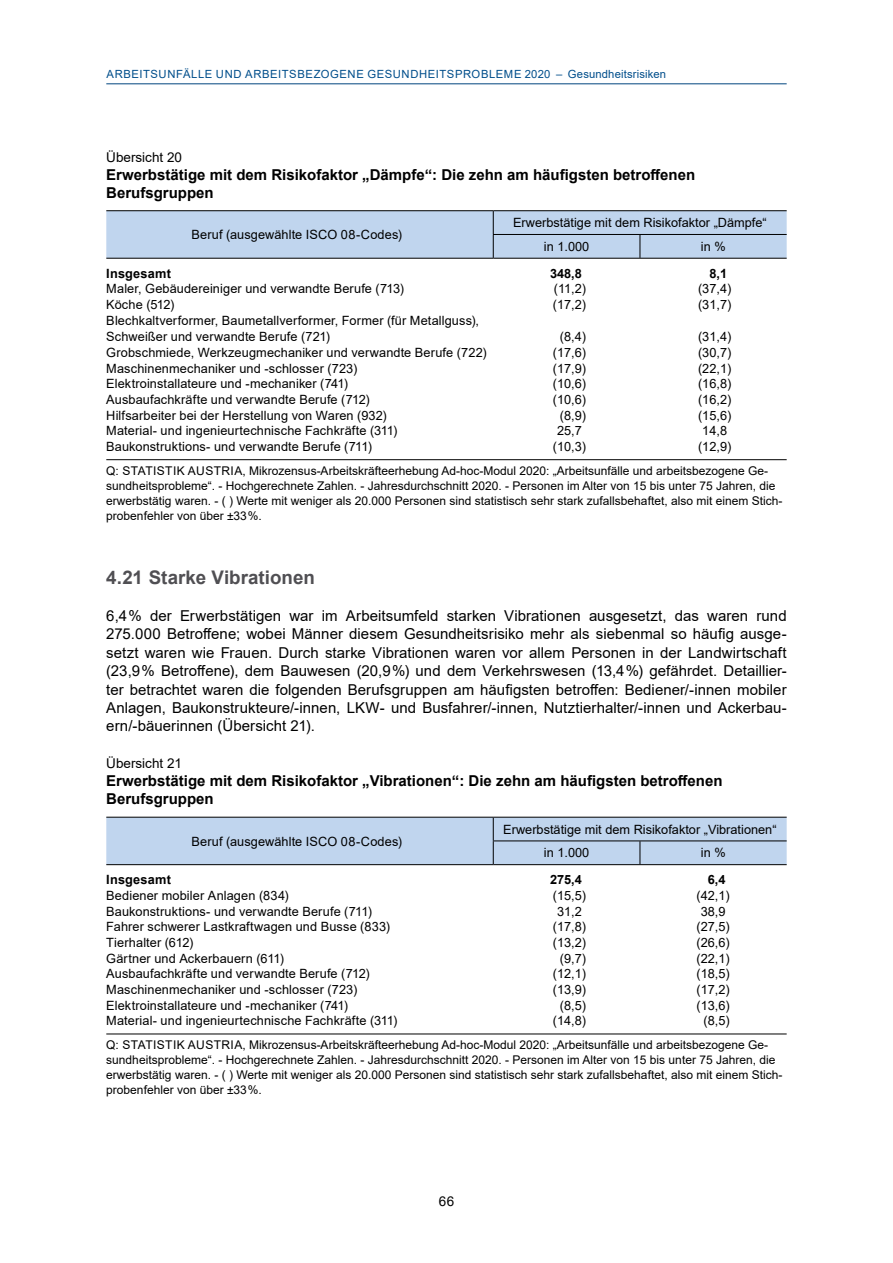
<style>
.page{position:relative;width:893px;height:1263px;background:#fff}
.page>*{position:absolute;margin:0;border:0;box-sizing:border-box;transform-origin:0 0}
.id18852{font:700 18.75px "Arial";color:#504f53}
.id18850{font:15px/18.3px "Arial";color:#000;text-align:justify}
.t1{font:700 15px/18px "Arial";color:#000}
.t2{font:13.5px "Arial";color:#000}
.id231{font:12.75px/16.5px "Arial";letter-spacing:.01em;color:#000}
.id259{font:12.75px "Arial";color:#000}
.id234{font:12.75px "Arial";color:#000}
.id233{font:12.75px "Arial";letter-spacing:.01em;color:#000}
.id256{font:700 12.75px "Arial";letter-spacing:.015em;color:#000}
.id260{font:700 12.75px "Arial";color:#000}
.id261{font:12px/15px "Arial";color:#000}
.t3{font:11.25px "Arial";letter-spacing:.015em;color:#004e8b}
.t4{font:11.25px "Arial";letter-spacing:.06em;color:#004e8b}
</style>
<div class="page">
<hr style="left:106px;top:83px;width:681px;height:1px;background:#00457e">
<hr style="left:106px;top:459px;width:681px;height:1px;background:#000">
<hr style="left:106px;top:1034px;width:681px;height:1px;background:#000">
<hr style="left:493px;top:258px;width:147px;height:1px;background:#000">
<hr style="left:640px;top:258px;width:147px;height:1px;background:#000">
<hr style="left:106px;top:210px;width:387px;height:1px;background:#000">
<hr style="left:493px;top:210px;width:147px;height:1px;background:#000">
<hr style="left:640px;top:210px;width:147px;height:1px;background:#000">
<div style="left:106px;top:211px;width:681px;height:47px;background:#c0d5ee"></div>
<hr style="left:640px;top:234px;width:147px;height:1px;background:#000">
<hr style="left:106px;top:258px;width:387px;height:1px;background:#000">
<div style="left:106px;top:817px;width:681px;height:48px;background:#c0d5ee"></div>
<hr style="left:640px;top:840px;width:147px;height:1px;background:#000">
<hr style="left:106px;top:864px;width:387px;height:1px;background:#000">
<p class="t3" style="left:106px;top:66px;width:17px">Arbeitsu</p>
<p class="t4" style="left:167px;top:66px;width:87px">nfälle und arbeitsbezoge</p>
<p class="t3" style="left:348px;top:66px;width:38px">ne Gesu</p>
<p class="t3" style="left:402px;top:66px;width:18px">ndheitsprob</p>
<p class="t3" style="left:489px;top:66px;width:16px">leme</p>
<p class="t3" style="left:525px;top:66px;width:143px">2020 – Gesundheitsrisiken</p>
<p class="t2" style="left:106px;top:148px;width:77px">Übersicht 20</p>
<p class="t1" style="left:106px;top:165px;width:590px">Erwerbstätige mit dem Risikofaktor „Dämpfe“: Die zehn am häufigsten betroffenen<br>Berufsgruppen</p>
<p class="id233" style="left:191px;top:226px;width:212px">Beruf (ausgewählte ISCO 08-Codes)</p>
<p class="id234" style="left:513px;top:214px;width:255px">Erwerbstätige mit dem Risikofaktor „Dämpfe“</p>
<p class="id234" style="left:544px;top:238px;width:47px">in 1.000</p>
<p class="id234" style="left:701px;top:238px;width:26px">in %</p>
<p class="id256" style="left:106px;top:264px;width:66px">Insgesamt</p>
<p class="id260" style="left:550px;top:264px;width:33px">348,8</p>
<p class="id260" style="left:709px;top:264px;width:19px">8,1</p>
<p class="id231" style="left:106px;top:281px;width:299px">Maler, Gebäudereiniger und verwandte Berufe (713)</p>
<p class="id259" style="left:554px;top:280px;width:34px">(11,2)</p>
<p class="id259" style="left:698px;top:280px;width:35px">(37,4)</p>
<p class="id231" style="left:106px;top:296px;width:70px">Köche (512)</p>
<p class="id259" style="left:553px;top:296px;width:35px">(17,2)</p>
<p class="id259" style="left:698px;top:296px;width:35px">(31,7)</p>
<p class="id231" style="left:106px;top:312px;width:374px">Blechkaltverformer, Baumetallverformer, Former (für Metallguss),<br>Schweißer und verwandte Berufe (721)</p>
<p class="id259" style="left:560px;top:328px;width:28px">(8,4)</p>
<p class="id259" style="left:698px;top:328px;width:35px">(31,4)</p>
<p class="id231" style="left:106px;top:344px;width:382px">Grobschmiede, Werkzeugmechaniker und verwandte Berufe (722)</p>
<p class="id259" style="left:553px;top:344px;width:35px">(17,6)</p>
<p class="id259" style="left:698px;top:344px;width:35px">(30,7)</p>
<p class="id231" style="left:106px;top:360px;width:252px">Maschinenmechaniker und -schlosser (723)</p>
<p class="id259" style="left:553px;top:359px;width:35px">(17,9)</p>
<p class="id259" style="left:698px;top:359px;width:35px">(22,1)</p>
<p class="id231" style="left:106px;top:375px;width:243px">Elektroinstallateure und -mechaniker (741)</p>
<p class="id259" style="left:553px;top:375px;width:35px">(10,6)</p>
<p class="id259" style="left:698px;top:375px;width:35px">(16,8)</p>
<p class="id231" style="left:106px;top:391px;width:265px">Ausbaufachkräfte und verwandte Berufe (712)</p>
<p class="id259" style="left:553px;top:391px;width:35px">(10,6)</p>
<p class="id259" style="left:698px;top:391px;width:35px">(16,2)</p>
<p class="id231" style="left:106px;top:407px;width:282px">Hilfsarbeiter bei der Herstellung von Waren (932)</p>
<p class="id259" style="left:560px;top:406px;width:28px">(8,9)</p>
<p class="id259" style="left:698px;top:406px;width:35px">(15,6)</p>
<p class="id231" style="left:106px;top:422px;width:293px">Material- und ingenieurtechnische Fachkräfte (311)</p>
<p class="id259" style="left:557px;top:422px;width:26px">25,7</p>
<p class="id259" style="left:702px;top:422px;width:26px">14,8</p>
<p class="id231" style="left:106px;top:438px;width:267px">Baukonstruktions- und verwandte Berufe (711)</p>
<p class="id259" style="left:553px;top:438px;width:35px">(10,3)</p>
<p class="id259" style="left:698px;top:438px;width:35px">(12,9)</p>
<p class="id261" style="left:106px;top:463px;width:678px">Q: STATISTIK AUSTRIA, Mikrozensus-Arbeitskräfteerhebung Ad-hoc-Modul 2020: „Arbeitsunfälle und arbeitsbezogene Ge&shy;sundheitsprobleme“. - Hochgerechnete Zahlen. - Jahresdurchschnitt 2020. - Personen im Alter von 15 bis unter 75 Jahren, die erwerbstätig waren. - ( ) Werte mit weniger als 20.000 Personen sind statistisch sehr stark zufallsbehaftet, also mit einem Stich&shy;probenfehler von über ±33 %.</p>
<h2 class="id18852" style="left:106px;top:564px;width:210px">4.21 Starke Vibrationen</h2>
<p class="id18850" style="left:106px;top:606px;width:682px">6,4 % der Erwerbstätigen war im Arbeitsumfeld starken Vibrationen ausgesetzt, das waren rund 275.000 Betroffene; wobei Männer diesem Gesundheitsrisiko mehr als siebenmal so häufig ausge&shy;setzt waren wie Frauen. Durch starke Vibrationen waren vor allem Personen in der Landwirtschaft (23,9 % Betroffene), dem Bauwesen (20,9 %) und dem Verkehrswesen (13,4 %) gefährdet. Detaillier&shy;ter betrachtet waren die folgenden Berufsgruppen am häufigsten betroffen: Bediener/-innen mobiler Anlagen, Baukonstrukteure/-innen, LKW- und Busfahrer/-innen, Nutztierhalter/-innen und Ackerbau&shy;ern/-bäuerinnen (Übersicht 21).</p>
<p class="t2" style="left:106px;top:754px;width:77px">Übersicht 21</p>
<p class="t1" style="left:106px;top:772px;width:618px">Erwerbstätige mit dem Risikofaktor „Vibrationen“: Die zehn am häufigsten betroffenen<br>Berufsgruppen</p>
<p class="id233" style="left:191px;top:832px;width:212px">Beruf (ausgewählte ISCO 08-Codes)</p>
<p class="id234" style="left:503px;top:820px;width:275px">Erwerbstätige mit dem Risikofaktor „Vibrationen“</p>
<p class="id234" style="left:544px;top:844px;width:47px">in 1.000</p>
<p class="id234" style="left:701px;top:844px;width:26px">in %</p>
<p class="id256" style="left:106px;top:871px;width:66px">Insgesamt</p>
<p class="id260" style="left:550px;top:871px;width:33px">275,4</p>
<p class="id260" style="left:708px;top:871px;width:19px">6,4</p>
<p class="id231" style="left:106px;top:887px;width:184px">Bediener mobiler Anlagen (834)</p>
<p class="id259" style="left:553px;top:886px;width:35px">(15,5)</p>
<p class="id259" style="left:696px;top:886px;width:35px">(42,1)</p>
<p class="id231" style="left:106px;top:903px;width:267px">Baukonstruktions- und verwandte Berufe (711)</p>
<p class="id259" style="left:557px;top:902px;width:26px">31,2</p>
<p class="id259" style="left:701px;top:902px;width:26px">38,9</p>
<p class="id231" style="left:106px;top:918px;width:285px">Fahrer schwerer Lastkraftwagen und Busse (833)</p>
<p class="id259" style="left:553px;top:918px;width:35px">(17,8)</p>
<p class="id259" style="left:696px;top:918px;width:35px">(27,5)</p>
<p class="id231" style="left:106px;top:934px;width:89px">Tierhalter (612)</p>
<p class="id259" style="left:553px;top:933px;width:35px">(13,2)</p>
<p class="id259" style="left:696px;top:933px;width:35px">(26,6)</p>
<p class="id231" style="left:106px;top:950px;width:179px">Gärtner und Ackerbauern (611)</p>
<p class="id259" style="left:560px;top:949px;width:28px">(9,7)</p>
<p class="id259" style="left:696px;top:949px;width:35px">(22,1)</p>
<p class="id231" style="left:106px;top:965px;width:265px">Ausbaufachkräfte und verwandte Berufe (712)</p>
<p class="id259" style="left:553px;top:965px;width:35px">(12,1)</p>
<p class="id259" style="left:696px;top:965px;width:35px">(18,5)</p>
<p class="id231" style="left:106px;top:981px;width:252px">Maschinenmechaniker und -schlosser (723)</p>
<p class="id259" style="left:553px;top:980px;width:35px">(13,9)</p>
<p class="id259" style="left:696px;top:980px;width:35px">(17,2)</p>
<p class="id231" style="left:106px;top:997px;width:243px">Elektroinstallateure und -mechaniker (741)</p>
<p class="id259" style="left:560px;top:996px;width:28px">(8,5)</p>
<p class="id259" style="left:696px;top:996px;width:35px">(13,6)</p>
<p class="id231" style="left:106px;top:1012px;width:293px">Material- und ingenieurtechnische Fachkräfte (311)</p>
<p class="id259" style="left:553px;top:1012px;width:35px">(14,8)</p>
<p class="id259" style="left:704px;top:1012px;width:28px">(8,5)</p>
<p class="id261" style="left:106px;top:1037px;width:678px">Q: STATISTIK AUSTRIA, Mikrozensus-Arbeitskräfteerhebung Ad-hoc-Modul 2020: „Arbeitsunfälle und arbeitsbezogene Ge&shy;sundheitsprobleme“. - Hochgerechnete Zahlen. - Jahresdurchschnitt 2020. - Personen im Alter von 15 bis unter 75 Jahren, die erwerbstätig waren. - ( ) Werte mit weniger als 20.000 Personen sind statistisch sehr stark zufallsbehaftet, also mit einem Stich&shy;probenfehler von über ±33 %.</p>
<p class="t2" style="left:439px;top:1192px;width:17px">66</p>
</div>
